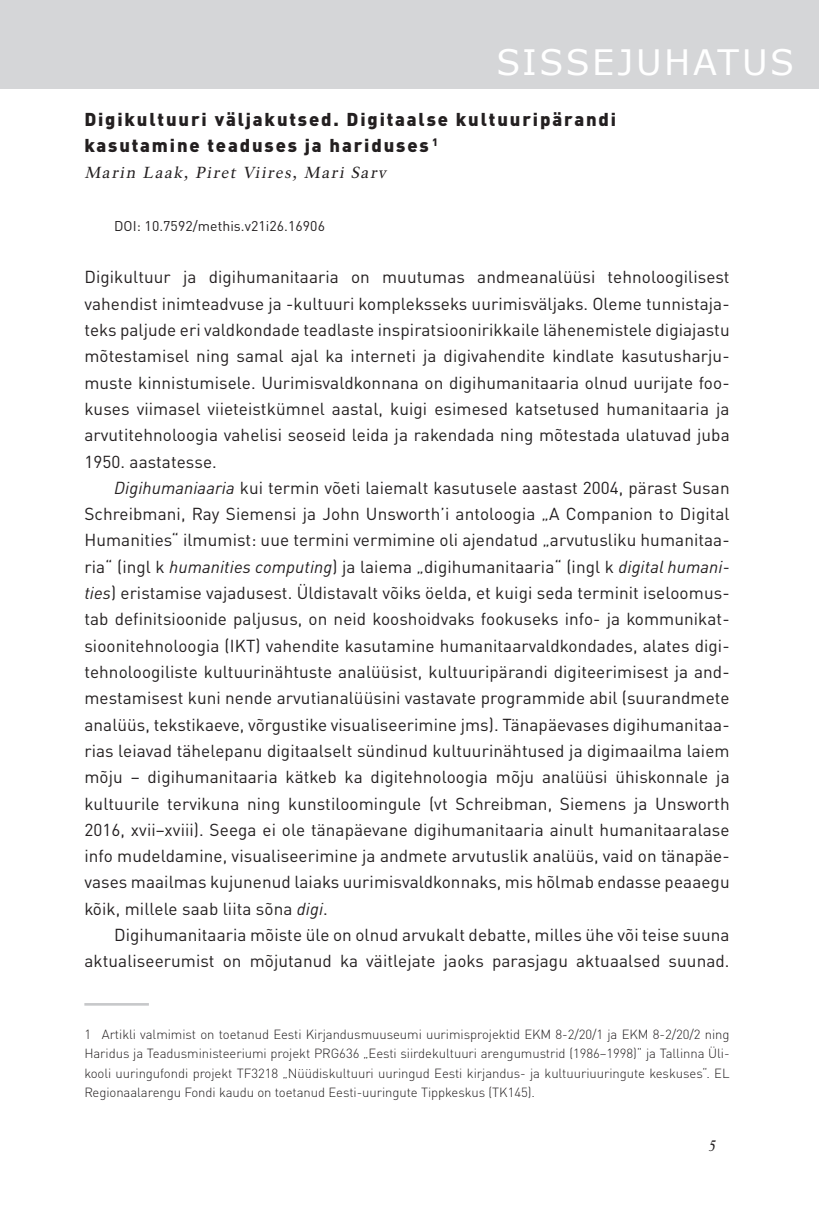
<style>
.page{position:relative;width:819px;height:1216px;background:#fff}
.page>*{position:absolute;margin:0;border:0;box-sizing:border-box;transform-origin:0 0}
.t1{font:35px "Verdana";letter-spacing:.07em;color:#fff}
.Pealkiri_geometric_9{font:900 18.38px/26.2px "DIN Pro";letter-spacing:.1em;color:#231f20}
.tekst_9{font:17.15px/26.2px "DIN Pro";letter-spacing:.005em;color:#231f20;text-align:justify}
.tekst_9_pt_1__lõik{font:17.15px/26.2px "DIN Pro";letter-spacing:.005em;color:#231f20;text-align:justify}
.rawlinson_9_autorid{font:italic 15.75px "Rawlinson";color:#231f20}
.t2{font:italic 14.7px "Rawlinson";color:#231f20;scale:.83 1}
.luuletused_tihedam{font:14px "DIN Pro";letter-spacing:.005em;color:#231f20}
.viide_7_5_light{font:300 13.12px/19.2px "DIN Pro";letter-spacing:-.005em;color:#231f20;text-align:justify}
.s1{font-style:italic}
</style>
<div class="page">
<div style="left:0;top:0;width:819px;height:89px;background:#d5d6d8"></div>
<hr style="left:84px;top:1003px;width:65px;height:2px;background:#c7c8ca">
<h1 class="t1" style="left:496px;top:40px;width:299px">SISSEJUHATUS</h1>
<p class="Pealkiri_geometric_9" style="left:84px;top:103px;width:533px">Digikultuuri väljakutsed. Digitaalse kultuuripärandi kasutamine teaduses ja hariduses <sup>1</sup></p>
<p class="rawlinson_9_autorid" style="left:84px;top:163px;width:306px">Marin Laak, Piret Viires, Mari Sarv</p>
<p class="luuletused_tihedam" style="left:114px;top:215px;width:212px">DOI: 10.7592/methis.v21i26.16906</p>
<p class="tekst_9_pt_1__lõik" style="left:84px;top:262px;width:646px">Digikultuur ja digihumanitaaria on muutumas andmeanalüüsi tehnoloogilisest vahendist inimteadvuse ja -kultuuri kompleksseks uurimisväljaks. Oleme tunnistaja&shy;teks paljude eri valdkondade teadlaste inspiratsioonirikkaile lähenemistele digiajastu mõtestamisel ning samal ajal ka interneti ja digivahendite kindlate kasutusharju&shy;muste kinnistumisele. Uurimisvaldkonnana on digihumanitaaria olnud uurijate foo&shy;kuses viimasel viieteistkümnel aastal, kuigi esimesed katsetused humanitaaria ja arvutitehnoloogia vahelisi seoseid leida ja rakendada ning mõtestada ulatuvad juba 1950. aastatesse.</p>
<p class="tekst_9" style="left:84px;top:473px;width:646px;text-indent:30px"><span class="s1">Digihumaniaaria</span> kui termin võeti laiemalt kasutusele aastast 2004, pärast Susan Schreibmani, Ray Siemensi ja John Unsworth’i antoloogia „A Companion to Digital Humanities“ ilmumist: uue termini vermimine oli ajendatud „arvutusliku humanitaa&shy;ria“ (ingl k <span class="s1">humanities computing</span>) ja laiema „digihumanitaaria“ (ingl k <span class="s1">digital humani&shy;ties</span>) eristamise vajadusest. Üldistavalt võiks öelda, et kuigi seda terminit iseloomus&shy;tab definitsioonide paljusus, on neid kooshoidvaks fookuseks info- ja kommunikat&shy;sioonitehnoloogia (IKT) vahendite kasutamine humanitaarvaldkondades, alates digi&shy;tehnoloogiliste kultuurinähtuste analüüsist, kultuuripärandi digiteerimisest ja and&shy;mestamisest kuni nende arvutianalüüsini vastavate programmide abil (suurandmete analüüs, tekstikaeve, võrgustike visualiseerimine jms). Tänapäevases digihumanitaa&shy;rias leiavad tähelepanu digitaalselt sündinud kultuurinähtused ja digimaailma laiem mõju – digihumanitaaria kätkeb ka digitehnoloogia mõju analüüsi ühiskonnale ja kultuurile tervikuna ning kunstiloomingule (vt Schreibman, Siemens ja Unsworth 2016, xvii–xviii). Seega ei ole tänapäevane digihumanitaaria ainult humanitaaralase info mudeldamine, visualiseerimine ja andmete arvutuslik analüüs, vaid on tänapäe&shy;vases maailmas kujunenud laiaks uurimisvaldkonnaks, mis hõlmab endasse peaaegu kõik, millele saab liita sõna <span class="s1">digi</span>.</p>
<p class="tekst_9" style="left:84px;top:920px;width:646px;text-align:right">Digihumanitaaria mõiste üle on olnud arvukalt debatte, milles ühe või teise suuna aktualiseerumist on mõjutanud ka väitlejate jaoks parasjagu aktuaalsed suunad.</p>
<p class="viide_7_5_light" style="left:84px;top:1023px;width:646px">1 Artikli valmimist on toetanud Eesti Kirjandusmuuseumi uurimisprojektid EKM 8-2/20/1 ja EKM 8-2/20/2 ning Haridus ja Teadusministeeriumi projekt PRG636 „Eesti siirdekultuuri arengumustrid (1986–1998)“ ja Tallinna Üli&shy;kooli uuringufondi projekt TF3218 „Nüüdiskultuuri uuringud Eesti kirjandus- ja kultuuriuuringute keskuses“. EL Regionaalarengu Fondi kaudu on toetanud Eesti-uuringute Tippkeskus (TK145).</p>
<p class="t2" style="left:708px;top:1137px;width:13px">5</p>
</div>
